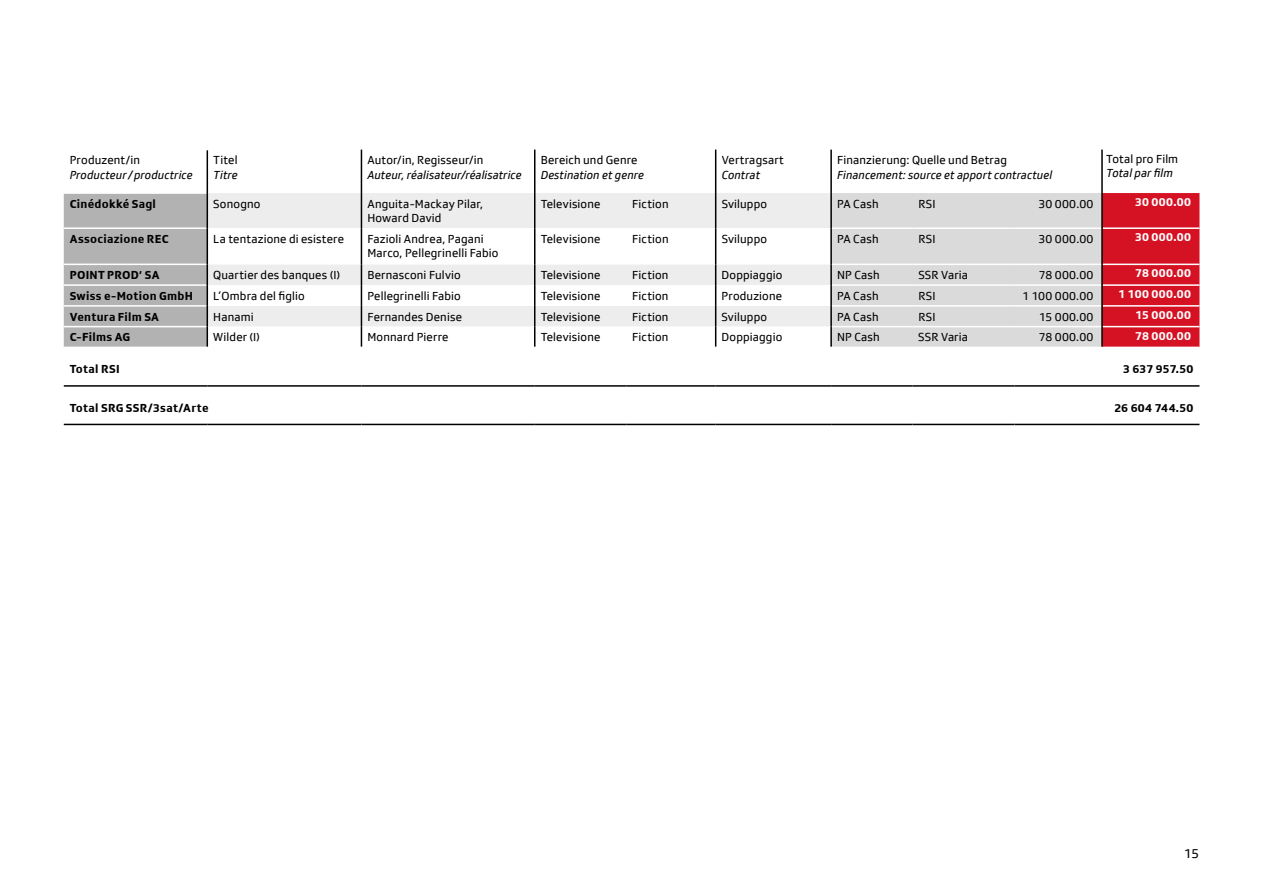
<style>
.page{position:relative;width:1263px;height:893px;background:#fff}
.page>*{position:absolute;margin:0;border:0;box-sizing:border-box;transform-origin:0 0}
.t1{font:13.5px "SRGSSR Type";color:#000}
.t2{font:12px/14.4px "SRGSSR Type";letter-spacing:.015em;color:#000}
.t3{font:italic 12px "SRGSSR Type";letter-spacing:.01em;color:#000}
.t4{font:700 12px "SRGSSR Type";letter-spacing:.02em;color:#000}
.t5{font:700 12px "SRGSSR Type";letter-spacing:.035em;color:#fff}
.s1{font-family:"Apercu"}
</style>
<div class="page">
<div style="left:208px;top:193px;width:622px;height:35px;background:#ededed"></div>
<svg style="left:832px;top:193px;width:367px;height:154px;background:#d9a6aa"></svg>
<svg style="left:208px;top:228px;width:622px;height:119px"></svg>
<hr style="left:832px;top:227px;width:80px;height:2px;background:#fff">
<hr style="left:912px;top:227px;width:102px;height:2px;background:#fff">
<hr style="left:1014px;top:227px;width:87px;height:2px;background:#fff">
<hr style="left:1103px;top:227px;width:96px;height:2px;background:#fff">
<hr style="left:832px;top:264px;width:80px;height:1px;background:#fff">
<hr style="left:912px;top:264px;width:102px;height:1px;background:#fff">
<hr style="left:1014px;top:264px;width:87px;height:1px;background:#fff">
<hr style="left:1103px;top:264px;width:96px;height:1px;background:#fff">
<hr style="left:832px;top:284px;width:80px;height:2px;background:#fff">
<hr style="left:912px;top:284px;width:102px;height:2px;background:#fff">
<hr style="left:1014px;top:284px;width:87px;height:2px;background:#fff">
<hr style="left:1103px;top:284px;width:96px;height:2px;background:#fff">
<hr style="left:832px;top:305px;width:80px;height:2px;background:#fff">
<hr style="left:912px;top:305px;width:102px;height:2px;background:#fff">
<hr style="left:1014px;top:305px;width:87px;height:2px;background:#fff">
<hr style="left:1103px;top:305px;width:96px;height:2px;background:#fff">
<hr style="left:832px;top:326px;width:80px;height:1px;background:#fff">
<hr style="left:912px;top:326px;width:102px;height:1px;background:#fff">
<hr style="left:1014px;top:326px;width:87px;height:1px;background:#fff">
<hr style="left:1103px;top:326px;width:96px;height:1px;background:#fff">
<hr style="left:64px;top:424px;width:143px;height:1px;background:#000">
<hr style="left:207px;top:424px;width:154px;height:1px;background:#000">
<hr style="left:361px;top:424px;width:174px;height:1px;background:#000">
<hr style="left:535px;top:424px;width:91px;height:1px;background:#000">
<hr style="left:626px;top:424px;width:90px;height:1px;background:#000">
<hr style="left:716px;top:424px;width:115px;height:1px;background:#000">
<hr style="left:831px;top:424px;width:81px;height:1px;background:#000">
<hr style="left:912px;top:424px;width:102px;height:1px;background:#000">
<hr style="left:1014px;top:424px;width:88px;height:1px;background:#000">
<hr style="left:1102px;top:424px;width:97px;height:1px;background:#000">
<hr style="left:64px;top:385px;width:143px;height:2px;background:#000">
<hr style="left:207px;top:385px;width:154px;height:2px;background:#000">
<hr style="left:361px;top:385px;width:174px;height:2px;background:#000">
<hr style="left:535px;top:385px;width:91px;height:2px;background:#000">
<hr style="left:626px;top:385px;width:90px;height:2px;background:#000">
<hr style="left:716px;top:385px;width:115px;height:2px;background:#000">
<hr style="left:831px;top:385px;width:81px;height:2px;background:#000">
<hr style="left:912px;top:385px;width:102px;height:2px;background:#000">
<hr style="left:1014px;top:385px;width:88px;height:2px;background:#000">
<hr style="left:1102px;top:385px;width:97px;height:2px;background:#000">
<hr style="left:207px;top:150px;width:1px;height:43px;background:#000">
<svg style="left:64px;top:193px;width:144px;height:154px;background:#b5b4b4"></svg>
<hr style="left:361px;top:150px;width:1px;height:43px;background:#000">
<hr style="left:534px;top:150px;width:1px;height:43px;background:#000">
<hr style="left:715px;top:150px;width:1px;height:43px;background:#000">
<hr style="left:361px;top:193px;width:1px;height:35px;background:#000">
<hr style="left:534px;top:193px;width:1px;height:35px;background:#000">
<hr style="left:715px;top:193px;width:1px;height:35px;background:#000">
<hr style="left:361px;top:228px;width:1px;height:36px;background:#000">
<hr style="left:534px;top:228px;width:1px;height:36px;background:#000">
<hr style="left:715px;top:228px;width:1px;height:36px;background:#000">
<svg style="left:361px;top:264px;width:1px;height:83px"></svg>
<svg style="left:534px;top:264px;width:1px;height:83px"></svg>
<svg style="left:715px;top:264px;width:1px;height:83px"></svg>
<hr style="left:830px;top:150px;width:2px;height:43px;background:#000">
<hr style="left:830px;top:193px;width:2px;height:35px;background:#000">
<hr style="left:830px;top:228px;width:2px;height:36px;background:#000">
<hr style="left:830px;top:264px;width:2px;height:21px;background:#000">
<hr style="left:830px;top:285px;width:2px;height:21px;background:#000">
<hr style="left:830px;top:306px;width:2px;height:21px;background:#000">
<hr style="left:830px;top:327px;width:2px;height:20px;background:#000">
<hr style="left:1101px;top:150px;width:2px;height:43px;background:#000">
<hr style="left:1101px;top:193px;width:2px;height:35px;background:#000">
<hr style="left:1101px;top:228px;width:2px;height:36px;background:#000">
<hr style="left:1101px;top:264px;width:2px;height:21px;background:#000">
<hr style="left:1101px;top:285px;width:2px;height:21px;background:#000">
<hr style="left:1101px;top:306px;width:2px;height:21px;background:#000">
<hr style="left:1101px;top:327px;width:2px;height:20px;background:#000">
<p class="t2" style="left:70px;top:153px;width:72px">Produzent/in</p>
<p class="t3" style="left:70px;top:168px;width:124px">Producteur / productrice</p>
<p class="t2" style="left:213px;top:153px;width:26px">Titel</p>
<p class="t3" style="left:213px;top:168px;width:26px">Titre</p>
<p class="t2" style="left:367px;top:153px;width:118px">Autor/in, Regisseur/in</p>
<p class="t3" style="left:367px;top:168px;width:156px">Auteur, réalisateur/réalisatrice</p>
<p class="t2" style="left:541px;top:153px;width:98px">Bereich und Genre</p>
<p class="t3" style="left:541px;top:168px;width:105px">Destination et genre</p>
<p class="t2" style="left:722px;top:153px;width:64px">Vertragsart</p>
<p class="t3" style="left:722px;top:168px;width:40px">Contrat</p>
<p class="t2" style="left:837px;top:153px;width:171px">Finanzierung: Quelle und Betrag</p>
<p class="t3" style="left:837px;top:168px;width:217px">Financement: source et apport contractuel</p>
<p class="t2" style="left:1106px;top:151px;width:73px">Total pro Film</p>
<p class="t3" style="left:1106px;top:166px;width:68px">Total par film</p>
<p class="t4" style="left:70px;top:197px;width:88px">Cinédokké Sagl</p>
<p class="t2" style="left:213px;top:196px;width:49px">Sonogno</p>
<p class="t2" style="left:367px;top:196px;width:117px">Anguita-Mackay Pilar,<br>Howard David</p>
<p class="t2" style="left:541px;top:196px;width:61px">Televisione</p>
<p class="t2" style="left:632px;top:196px;width:38px">Fiction</p>
<p class="t2" style="left:722px;top:196px;width:47px">Sviluppo</p>
<p class="t2" style="left:837px;top:196px;width:43px">PA Cash</p>
<p class="t2" style="left:918px;top:196px;width:19px">RSI</p>
<p class="t2" style="left:1038px;top:196px;width:56px">30 000.00</p>
<p class="t5" style="left:1135px;top:195px;width:57px">30 000.00</p>
<p class="t4" style="left:70px;top:232px;width:100px">Associazione REC</p>
<p class="t2" style="left:213px;top:232px;width:132px">La tentazione di esistere</p>
<p class="t2" style="left:367px;top:232px;width:133px">Fazioli Andrea, Pagani<br>Marco, Pellegrinelli Fabio</p>
<p class="t2" style="left:541px;top:232px;width:61px">Televisione</p>
<p class="t2" style="left:632px;top:232px;width:38px">Fiction</p>
<p class="t2" style="left:722px;top:232px;width:47px">Sviluppo</p>
<p class="t2" style="left:837px;top:232px;width:43px">PA Cash</p>
<p class="t2" style="left:918px;top:232px;width:19px">RSI</p>
<p class="t2" style="left:1038px;top:232px;width:56px">30 000.00</p>
<p class="t5" style="left:1135px;top:230px;width:57px">30 000.00</p>
<p class="t4" style="left:70px;top:268px;width:91px">POINT PROD’ SA</p>
<p class="t2" style="left:213px;top:268px;width:128px">Quartier des banques (I)</p>
<p class="t2" style="left:367px;top:268px;width:95px">Bernasconi Fulvio</p>
<p class="t2" style="left:541px;top:268px;width:61px">Televisione</p>
<p class="t2" style="left:632px;top:268px;width:38px">Fiction</p>
<p class="t2" style="left:722px;top:268px;width:62px">Doppiaggio</p>
<p class="t2" style="left:837px;top:268px;width:44px">NP Cash</p>
<p class="t2" style="left:918px;top:268px;width:51px">SSR Varia</p>
<p class="t2" style="left:1039px;top:268px;width:56px">78 000.00</p>
<p class="t5" style="left:1135px;top:266px;width:57px">78 000.00</p>
<p class="t4" style="left:70px;top:289px;width:125px">Swiss e-Motion GmbH</p>
<p class="t2" style="left:213px;top:289px;width:93px">L<span class="s1">’</span>Ombra del figlio</p>
<p class="t2" style="left:367px;top:289px;width:95px">Pellegrinelli Fabio</p>
<p class="t2" style="left:541px;top:289px;width:61px">Televisione</p>
<p class="t2" style="left:632px;top:289px;width:38px">Fiction</p>
<p class="t2" style="left:722px;top:289px;width:62px">Produzione</p>
<p class="t2" style="left:837px;top:289px;width:43px">PA Cash</p>
<p class="t2" style="left:918px;top:289px;width:19px">RSI</p>
<p class="t2" style="left:1022px;top:289px;width:73px">1 100 000.00</p>
<p class="t5" style="left:1118px;top:287px;width:74px">1 100 000.00</p>
<p class="t4" style="left:70px;top:309px;width:91px">Ventura Film SA</p>
<p class="t2" style="left:213px;top:309px;width:42px">Hanami</p>
<p class="t2" style="left:367px;top:309px;width:96px">Fernandes Denise</p>
<p class="t2" style="left:541px;top:309px;width:61px">Televisione</p>
<p class="t2" style="left:632px;top:309px;width:38px">Fiction</p>
<p class="t2" style="left:722px;top:309px;width:47px">Sviluppo</p>
<p class="t2" style="left:837px;top:309px;width:43px">PA Cash</p>
<p class="t2" style="left:918px;top:309px;width:19px">RSI</p>
<p class="t2" style="left:1039px;top:309px;width:56px">15 000.00</p>
<p class="t5" style="left:1135px;top:308px;width:57px">15 000.00</p>
<p class="t4" style="left:70px;top:330px;width:62px">C-Films AG</p>
<p class="t2" style="left:213px;top:330px;width:48px">Wilder (I)</p>
<p class="t2" style="left:367px;top:330px;width:83px">Monnard Pierre</p>
<p class="t2" style="left:541px;top:330px;width:61px">Televisione</p>
<p class="t2" style="left:632px;top:330px;width:38px">Fiction</p>
<p class="t2" style="left:722px;top:330px;width:62px">Doppiaggio</p>
<p class="t2" style="left:837px;top:330px;width:44px">NP Cash</p>
<p class="t2" style="left:918px;top:330px;width:51px">SSR Varia</p>
<p class="t2" style="left:1039px;top:330px;width:56px">78 000.00</p>
<p class="t5" style="left:1135px;top:328px;width:57px">78 000.00</p>
<p class="t4" style="left:70px;top:362px;width:52px">Total RSI</p>
<p class="t4" style="left:1123px;top:362px;width:72px">3 637 957.50</p>
<p class="t4" style="left:70px;top:400px;width:140px">Total SRG SSR/3sat/Arte</p>
<p class="t4" style="left:1114px;top:400px;width:81px">26 604 744.50</p>
<p class="t1" style="left:1184px;top:846px;width:17px">15</p>
</div>
